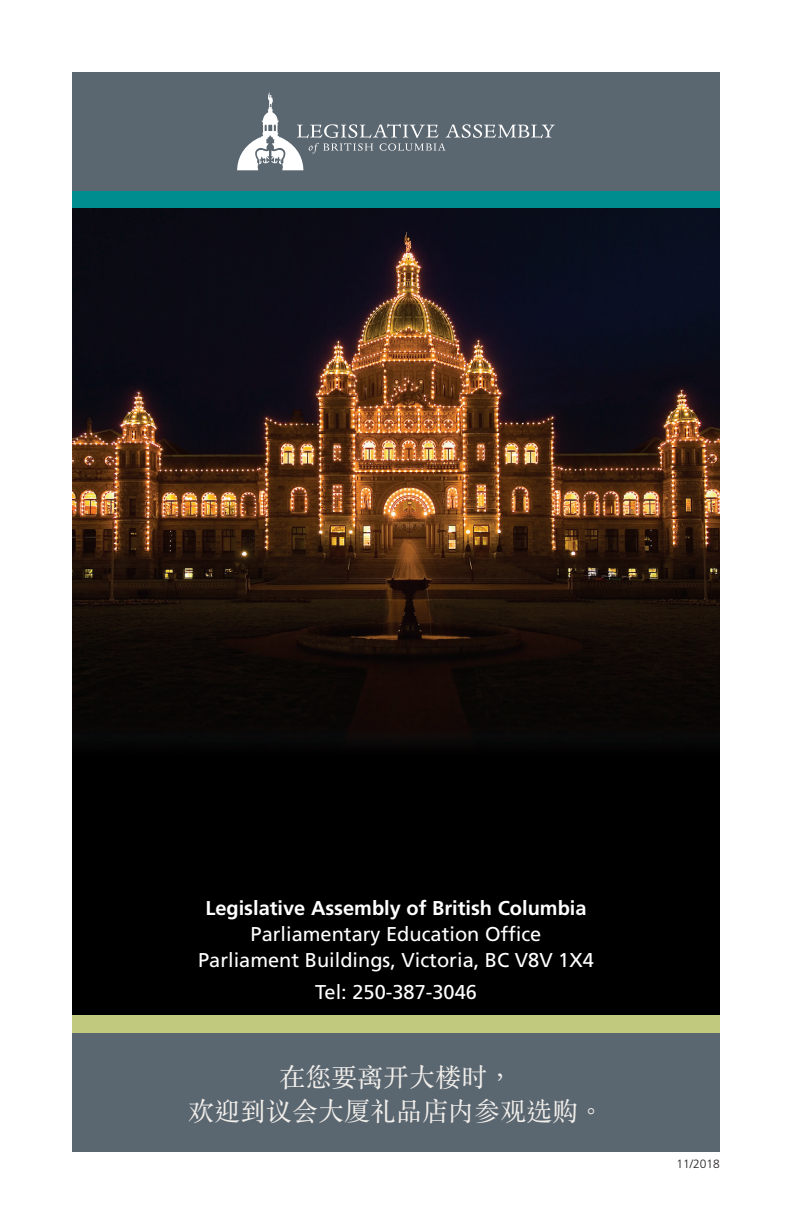
<style>
.page{position:relative;width:792px;height:1224px;background:#fff}
.page>*{position:absolute;margin:0;border:0;box-sizing:border-box;transform-origin:0 0}
.t1{font:26px/34px "ST Songti TC Regular";color:#f2efeb;text-align:center}
.t2{font:20px/26px "Frutiger LT Std";color:#fff;text-align:center}
.t3{font:700 20px "Frutiger LT Std";color:#fff}
.t4{font:300 12px "Frutiger LT Std";color:#231f20}
</style>
<div class="page">
<img style="left:72px;top:208px;width:648px;height:808px">
<div style="left:72px;top:190px;width:648px;height:18px;background:#008d8f"></div>
<div style="left:72px;top:1016px;width:648px;height:18px;background:#c0c97e"></div>
<div style="left:72px;top:1034px;width:648px;height:118px;background:#5a6670"></div>
<div style="left:72px;top:72px;width:648px;height:118px;background:#5a6670"></div>
<svg style="left:237px;top:92px;width:318px;height:78px"></svg>
<p class="t3" style="left:205px;top:896px;width:383px">Legislative Assembly of British Columbia</p>
<p class="t2" style="left:198px;top:921px;width:397px">Parliamentary Education Office<br>Parliament Buildings, Victoria, BC V8V 1X4</p>
<p class="t2" style="left:315px;top:979px;width:163px">Tel: 250-387-3046</p>
<h1 class="t1" style="left:188px;top:1059px;width:417px">在您要离开大楼时，<br>欢迎到议会大厦礼品店内参观选购。</h1>
<p class="t4" style="left:677px;top:1157px;width:45px">11/2018</p>
</div>
